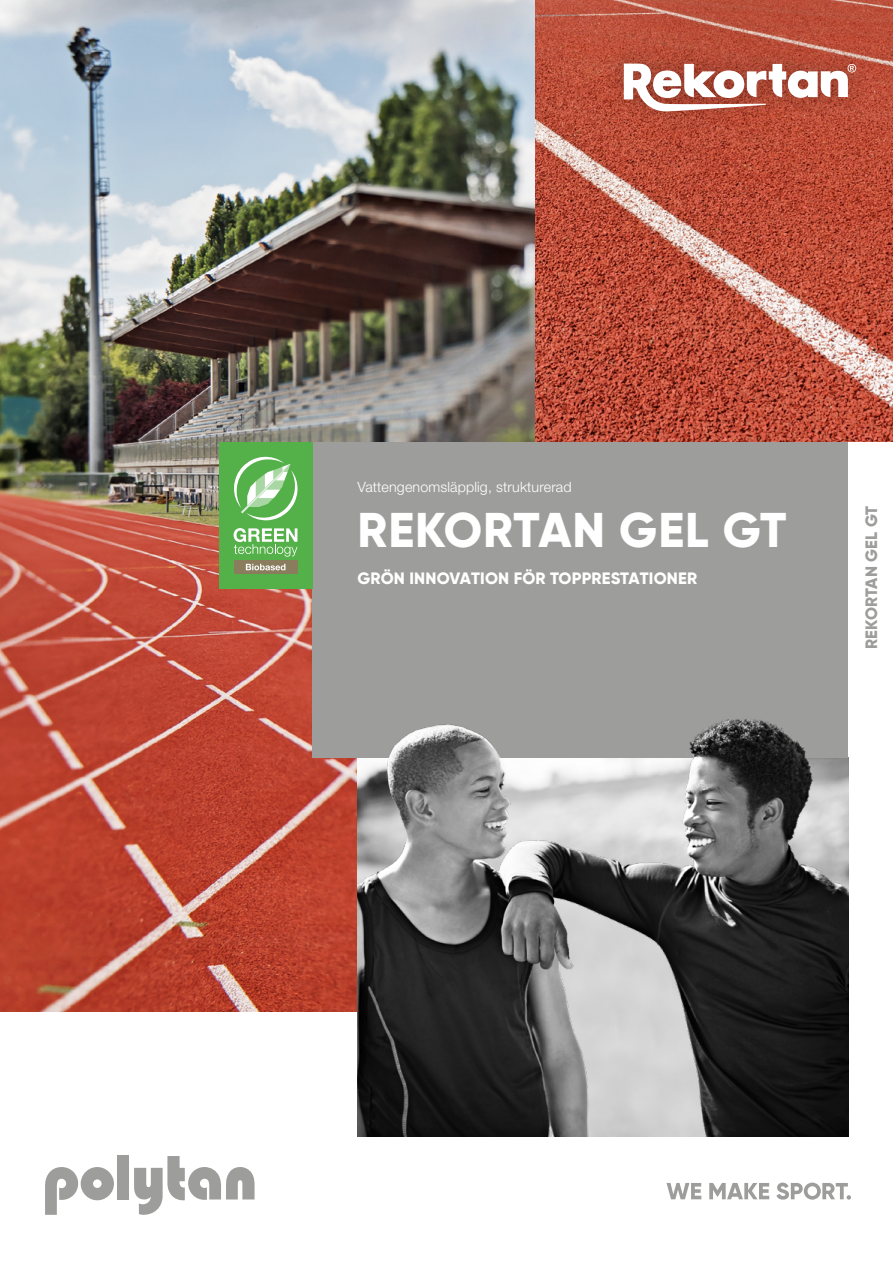
<style>
.page{position:relative;width:893px;height:1263px;background:#fff}
.page>*{position:absolute;margin:0;border:0;box-sizing:border-box;transform-origin:0 0}
.t1{font:800 48.75px "Gilroy";letter-spacing:.02em;color:#fff}
.t2{font:800 16.5px "Gilroy";letter-spacing:.01em;color:#fff}
.t3{font:800 16.5px "Gilroy";letter-spacing:.01em;color:#9d9d9c}
.t4{font:300 14.25px "Helvetica Neue LT Std";letter-spacing:.01em;color:#fff}
</style>
<div class="page">
<img style="left:0;top:0;width:536px;height:1012px">
<img style="left:536px;top:0;width:357px;height:442px">
<div style="left:313px;top:442px;width:535px;height:315px;background:#9d9d9c"></div>
<div style="left:118px;top:1155px;width:11px;height:44px;background:#9d9d9c"></div>
<svg style="left:134px;top:1156px;width:121px;height:59px"></svg>
<svg style="left:45px;top:1167px;width:69px;height:48px"></svg>
<svg style="left:666px;top:1183px;width:35px;height:16px"></svg>
<svg style="left:709px;top:1183px;width:60px;height:16px"></svg>
<svg style="left:776px;top:1182px;width:75px;height:17px"></svg>
<div style="left:600px;top:41px;width:277px;height:94px;background:#000;opacity:.29"></div>
<svg style="left:624px;top:64px;width:232px;height:47px"></svg>
<img style="left:357px;top:719px;width:491px;height:418px">
<div style="left:219px;top:442px;width:94px;height:147px;background:#54b049"></div>
<svg style="left:234px;top:456px;width:64px;height:65px"></svg>
<svg style="left:234px;top:528px;width:63px;height:29px"></svg>
<div style="left:234px;top:560px;width:63px;height:14px;background:#897d5e"></div>
<svg style="left:246px;top:564px;width:39px;height:6px"></svg>
<p class="t4" style="left:358px;top:478px;width:216px">Vattengenomsläpplig, strukturerad</p>
<h1 class="t1" style="left:358px;top:499px;width:430px">REKORTAN GEL GT</h1>
<p class="t2" style="left:358px;top:568px;width:341px">GRÖN INNOVATION FÖR TOPPRESTATIONER</p>
<p class="t3" style="left:861px;top:649px;width:144px;rotate:-90deg">REKORTAN GEL GT</p>
</div>
